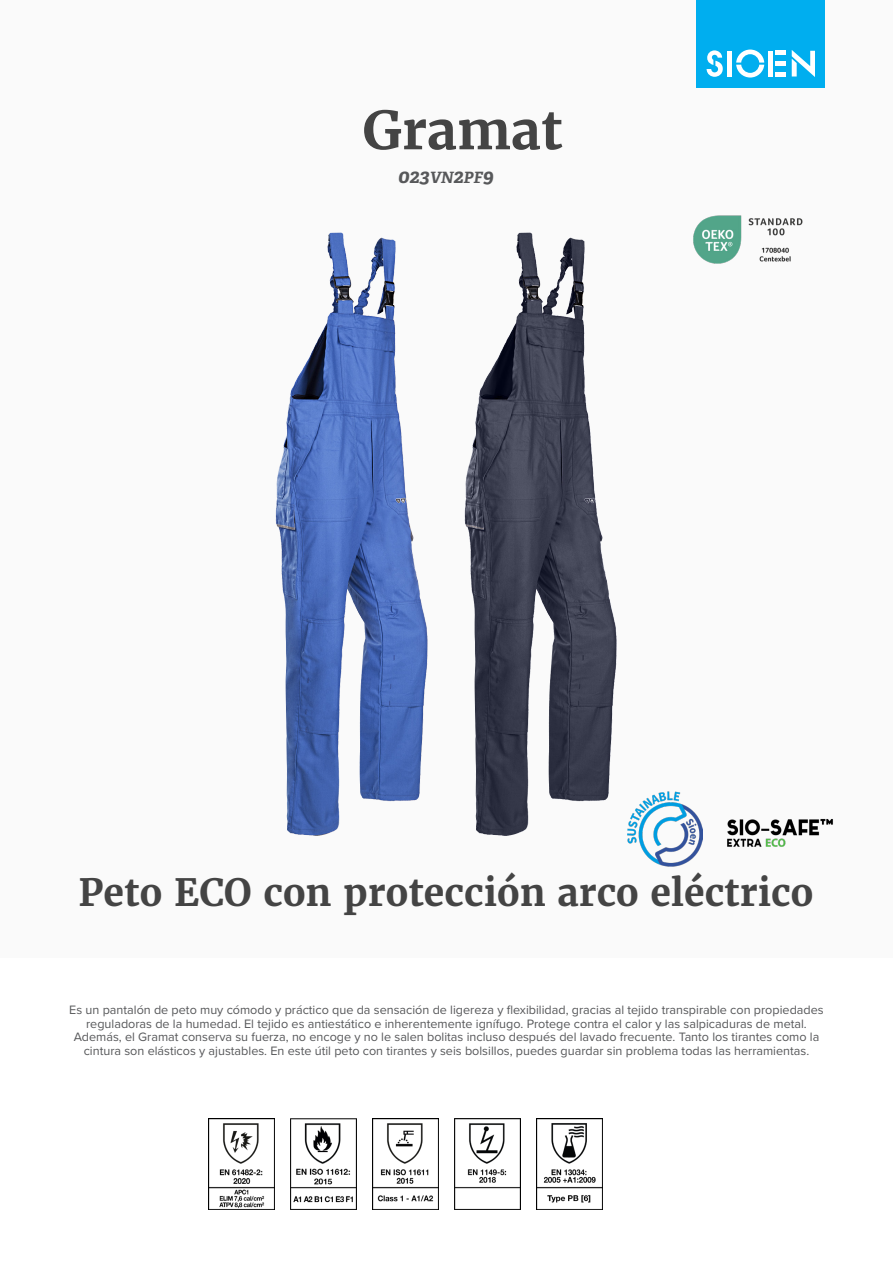
<style>
.page{position:relative;width:893px;height:1263px;background:#fff}
.page>*{position:absolute;margin:0;border:0;box-sizing:border-box;transform-origin:0 0}
.product_name{font:700 52.5px "Merriweather";color:#444}
.product_h2{font:700 37.5px "Merriweather";color:#444}
.product_ref{font:italic 700 19.5px "Adelle";color:#57585a}
.product_description{font:12.6px/13.6px "Proxima Nova";color:#57585a;text-align:center}
.s1{font-size:15.6px}
</style>
<div class="page">
<div style="left:0;top:0;width:893px;height:957px;background:#fafafa"></div>
<div style="left:697px;top:0;width:128px;height:88px;background:#00aeef"></div>
<svg style="left:707px;top:50px;width:16px;height:27px"></svg>
<svg style="left:736px;top:50px;width:28px;height:28px"></svg>
<div style="left:727px;top:51px;width:5px;height:26px;background:#fff"></div>
<div style="left:768px;top:51px;width:5px;height:26px;background:#fff"></div>
<div style="left:775px;top:72px;width:11px;height:5px;background:#fff"></div>
<div style="left:775px;top:61px;width:11px;height:5px;background:#fff"></div>
<hr style="left:775px;top:51px;width:11px;height:4px;background:#fff">
<svg style="left:792px;top:50px;width:23px;height:27px"></svg>
<img style="left:783px;top:818px;width:50px;height:29px">
<img style="left:783px;top:218px;width:20px;height:44px">
<img style="left:208px;top:1118px;width:66px;height:92px">
<img style="left:290px;top:1118px;width:66px;height:92px">
<img style="left:372px;top:1118px;width:66px;height:92px">
<img style="left:454px;top:1118px;width:67px;height:92px">
<img style="left:536px;top:1118px;width:67px;height:92px">
<img style="left:275px;top:377px;width:23px;height:458px">
<img style="left:298px;top:215px;width:485px;height:652px">
<p class="product_name" style="left:362px;top:97px;width:202px">Gramat</p>
<p class="product_ref" style="left:398px;top:164px;width:97px">023<span class="s1">VN</span>2<span class="s1">PF</span>9</p>
<p class="product_h2" style="left:79px;top:868px;width:736px">Peto ECO con protección arco eléctrico</p>
<p class="product_description" style="left:69px;top:1002px;width:756px">Es un pantalón de peto muy cómodo y práctico que da sensación de ligereza y flexibilidad, gracias al tejido transpirable con propiedades reguladoras de la humedad. El tejido es antiestático e inherentemente ignífugo. Protege contra el calor y las salpicaduras de metal.<br>Además, el Gramat conserva su fuerza, no encoge y no le salen bolitas incluso después del lavado frecuente. Tanto los tirantes como la cintura son elásticos y ajustables. En este útil peto con tirantes y seis bolsillos, puedes guardar sin problema todas las herramientas.</p>
</div>
